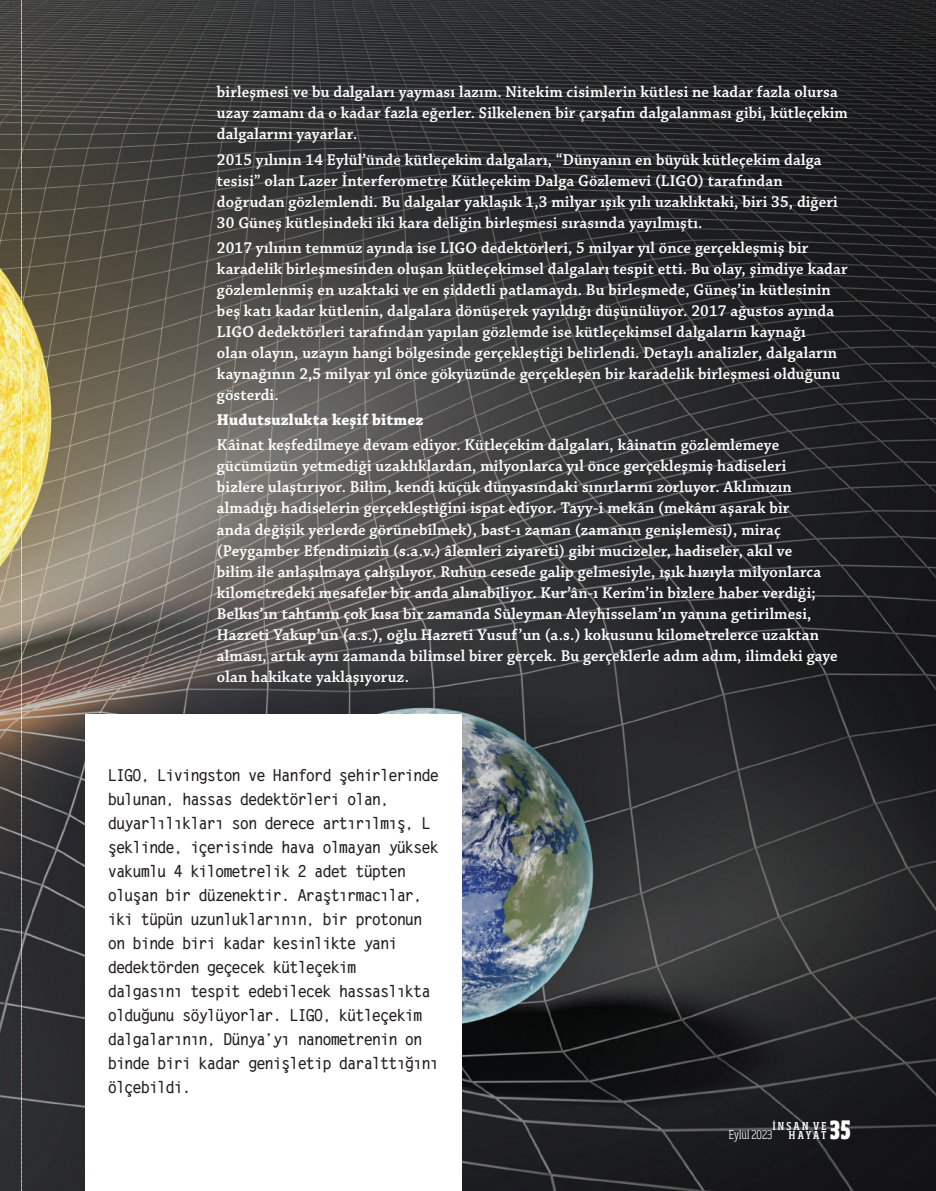
<style>
.page{position:relative;width:936px;height:1191px;background:#fff}
.page>*{position:absolute;margin:0;border:0;box-sizing:border-box;transform-origin:0 0}
.t1{font:24.75px "Soho Condensed Heavy Z";color:#fff}
.t2{font:600 16.5px/21px "Chaparral Pro";letter-spacing:.01em;color:#fff}
.t3{font:700 16.5px/24px "Letter Gothic";color:#231f20}
.t4{font:700 16.5px "Chaparral Pro";letter-spacing:.01em;color:#fff}
.t5{font:11.85px "Soho Light Condensed Z";color:#fff}
.t6{font:10.65px "Soho Condensed Medium Z";letter-spacing:.195em;color:#fff}
</style>
<div class="page">
<img style="left:0;top:0;width:935px;height:1191px">
<div style="left:85px;top:714px;width:376px;height:477px;background:#fff"></div>
<svg style="left:21px;top:0;width:1px;height:1191px"></svg>
<p class="t2" style="left:217px;top:82px;width:632px">birleşmesi ve bu dalgaları yayması lazım. Nitekim cisimlerin kütlesi ne kadar fazla olursa uzay zamanı da o kadar fazla eğerler. Silkelenen bir çarşafın dalgalanması gibi, kütleçekim dalgalarını yayarlar.</p>
<p class="t2" style="left:217px;top:149px;width:622px">2015 yılının 14 Eylül’ünde kütleçekim dalgaları, “Dünyanın en büyük kütleçekim dalga tesisi” olan Lazer İnterferometre Kütleçekim Dalga Gözlemevi (LIGO) tarafından doğrudan gözlemlendi. Bu dalgalar yaklaşık 1,3 milyar ışık yılı uzaklıktaki, biri 35, diğeri 30 Güneş kütlesindeki iki kara deliğin birleşmesi sırasında yayılmıştı.</p>
<p class="t2" style="left:217px;top:238px;width:632px">2017 yılının temmuz ayında ise LIGO dedektörleri, 5 milyar yıl önce gerçekleşmiş bir karadelik birleşmesinden oluşan kütleçekimsel dalgaları tespit etti. Bu olay, şimdiye kadar gözlemlenmiş en uzaktaki ve en şiddetli patlamaydı. Bu birleşmede, Güneş’in kütlesinin beş katı kadar kütlenin, dalgalara dönüşerek yayıldığı düşünülüyor. 2017 ağustos ayında LIGO dedektörleri tarafından yapılan gözlemde ise kütleçekimsel dalgaların kaynağı<br>olan olayın, uzayın hangi bölgesinde gerçekleştiği belirlendi. Detaylı analizler, dalgaların kaynağının 2,5 milyar yıl önce gökyüzünde gerçekleşen bir karadelik birleşmesi olduğunu gösterdi.</p>
<p class="t4" style="left:217px;top:410px;width:208px">Hudutsuzlukta keşif bitmez</p>
<p class="t2" style="left:217px;top:435px;width:622px">Kâinat keşfedilmeye devam ediyor. Kütleçekim dalgaları, kâinatın gözlemlemeye gücümüzün yetmediği uzaklıklardan, milyonlarca yıl önce gerçekleşmiş hadiseleri bizlere ulaştırıyor. Bilim, kendi küçük dünyasındaki sınırlarını zorluyor. Aklımızın almadığı hadiselerin gerçekleştiğini ispat ediyor. Tayy-i mekân (mekânı aşarak bir<br>anda değişik yerlerde görünebilmek), bast-ı zaman (zamanın genişlemesi), miraç (Peygamber Efendimizin (s.a.v.) âlemleri ziyareti) gibi mucizeler, hadiseler, akıl ve<br>bilim ile anlaşılmaya çalışılıyor. Ruhun cesede galip gelmesiyle, ışık hızıyla milyonlarca kilometredeki mesafeler bir anda alınabiliyor. Kur’ân-ı Kerîm’in bizlere haber verdiği; Belkıs’ın tahtının çok kısa bir zamanda Süleyman Aleyhisselam’ın yanına getirilmesi, Hazreti Yakup’un (a.s.), oğlu Hazreti Yusuf’un (a.s.) kokusunu kilometrelerce uzaktan alması, artık aynı zamanda bilimsel birer gerçek. Bu gerçeklerle adım adım, ilimdeki gaye olan hakikate yaklaşıyoruz.</p>
<p class="t3" style="left:108px;top:763px;width:332px">LIGO, Livingston ve Hanford şehirlerinde bulunan, hassas dedektörleri olan, duyarlılıkları son derece artırılmış, L şeklinde, içerisinde hava olmayan yüksek vakumlu 4 kilometrelik 2 adet tüpten oluşan bir düzenektir. Araştırmacılar, iki tüpün uzunluklarının, bir protonun on binde biri kadar kesinlikte yani dedektörden geçecek kütleçekim<br>dalgasını tespit edebilecek hassaslıkta olduğunu söylüyorlar. LIGO, kütleçekim dalgalarının, Dünya’yı nanometrenin on binde biri kadar genişletip daralttığını ölçebildi.</p>
<p class="t6" style="left:772px;top:1119px;width:55px">İNSAN VE</p>
<p class="t5" style="left:728px;top:1127px;width:45px">Eylül 2023</p>
<p class="t6" style="left:788px;top:1128px;width:39px">HAYAT</p>
<h1 class="t1" style="left:829px;top:1113px;width:22px">35</h1>
</div>
